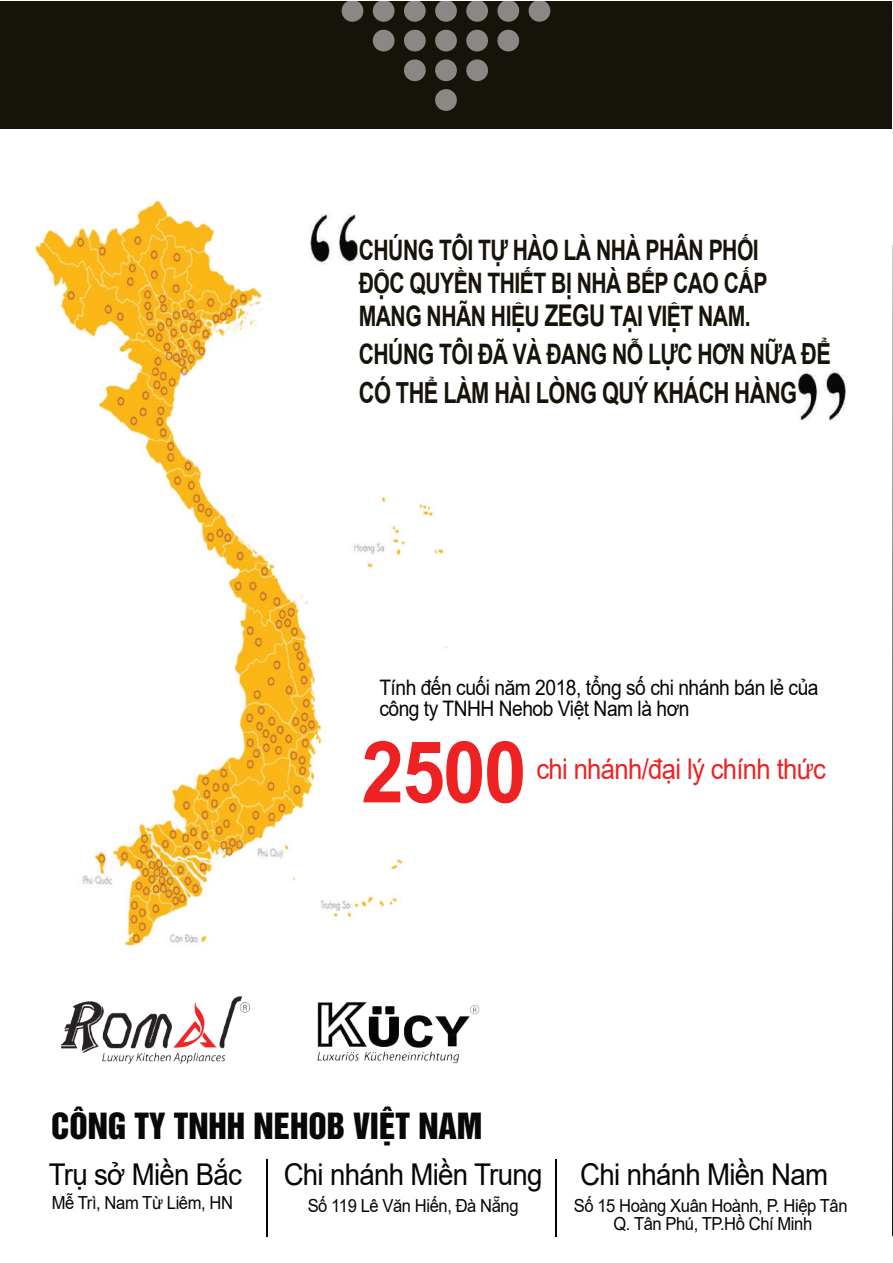
<style>
.page{position:relative;width:893px;height:1263px;background:#fff}
.page>*{position:absolute;margin:0;border:0;box-sizing:border-box;transform-origin:0 0}
.t1{font:700 85.5px "Arial";color:#ee2123;scale:.9 1}
.t2{font:33px "UTM Helvet Ins";color:#070807}
.t3{font:30px "Arial";letter-spacing:-.025em;color:#050504;scale:.92 1}
.t4{font:700 29.1px "Arial";letter-spacing:-.025em;color:#16130a;scale:.75 1}
.t5{font:28.5px "Arial";letter-spacing:-.025em;color:#ee2123;scale:.9 1}
.t6{font:700 28.2px/32.7px "Arial";letter-spacing:-.025em;color:#16130a;scale:.75 1}
.t7{font:21.3px/21.3px "Arial";letter-spacing:-.025em;color:#050504;scale:.9 1}
.t8{font:18px/18px "Arial";letter-spacing:-.025em;color:#050504;text-align:center;scale:.92 1}
.s1{font-size:29.85px}
.s2{font-size:29.1px}
</style>
<div class="page">
<hr style="left:266px;top:1158px;width:1px;height:78px;background:#050504">
<hr style="left:555px;top:1158px;width:2px;height:78px;background:#050504">
<svg style="left:892px;top:245px;width:1px;height:837px"></svg>
<img style="left:317px;top:1002px;width:163px;height:62px">
<img style="left:61px;top:996px;width:190px;height:68px">
<img style="left:892px;top:1082px;width:1px;height:155px">
<img style="left:35px;top:199px;width:811px;height:748px">
<div style="left:0;top:1px;width:892px;height:128px;background:#16130a"></div>
<div style="left:529px;top:0;width:21px;height:22px;background:#8a8884;border-radius:50%"></div>
<svg style="left:497px;top:0;width:22px;height:22px"></svg>
<svg style="left:466px;top:0;width:22px;height:22px"></svg>
<svg style="left:435px;top:0;width:22px;height:22px"></svg>
<svg style="left:404px;top:0;width:22px;height:22px"></svg>
<svg style="left:373px;top:0;width:22px;height:22px"></svg>
<div style="left:342px;top:0;width:21px;height:22px;background:#8a8884;border-radius:50%"></div>
<div style="left:497px;top:30px;width:22px;height:21px;background:#8a8884;border-radius:50%"></div>
<div style="left:466px;top:30px;width:22px;height:21px;background:#8a8884;border-radius:50%"></div>
<div style="left:435px;top:30px;width:22px;height:21px;background:#8a8884;border-radius:50%"></div>
<div style="left:404px;top:30px;width:22px;height:21px;background:#8a8884;border-radius:50%"></div>
<div style="left:373px;top:30px;width:22px;height:21px;background:#8a8884;border-radius:50%"></div>
<svg style="left:466px;top:59px;width:22px;height:22px"></svg>
<div style="left:435px;top:59px;width:22px;height:22px;background:#8a8884;border-radius:50%"></div>
<svg style="left:404px;top:59px;width:22px;height:22px"></svg>
<svg style="left:435px;top:89px;width:22px;height:22px"></svg>
<p class="t6" style="left:359px;top:234px;width:546px">CHÚNG TÔI TỰ HÀO LÀ NHÀ PHÂN PHỐI<br>ĐỘC QUYỀN THIẾT BỊ NHÀ BẾP CAO CẤP<br>MANG NHÃN HIỆU <span class="s1">ZEGU</span> TẠI VIỆT NAM.</p>
<p class="t6" style="left:359px;top:338px;width:631px">CHÚNG TÔI ĐÃ VÀ ĐANG NỖ LỰC HƠN NỮA <span class="s2">ĐỂ</span></p>
<p class="t4" style="left:359px;top:372px;width:586px">CÓ THỂ LÀM HÀI LÒNG QUÝ KHÁCH HÀNG</p>
<p class="t7" style="left:379px;top:676px;width:490px">Tính đến cuối năm 2018, tổng số chi nhánh bán lẻ của công ty TNHH Nehob Việt Nam là hơn</p>
<h1 class="t1" style="left:361px;top:712px;width:185px">2500</h1>
<p class="t5" style="left:536px;top:750px;width:323px">chi nhánh/đại lý chính thức</p>
<p class="t2" style="left:51px;top:1099px;width:433px">CÔNG TY TNHH NEHOB VIỆT NAM</p>
<p class="t3" style="left:49px;top:1154px;width:212px">Trụ sở Miền Bắc</p>
<p class="t3" style="left:284px;top:1154px;width:283px">Chi nhánh Miền Trung</p>
<p class="t3" style="left:580px;top:1154px;width:271px">Chi nhánh Miền Nam</p>
<p class="t8" style="left:52px;top:1194px;width:199px">Mễ Trì, Nam Từ Liêm, HN</p>
<p class="t8" style="left:308px;top:1196px;width:231px">Số 119 Lê Văn Hiến, Đà Nẵng</p>
<p class="t8" style="left:574px;top:1196px;width:299px">Số 15 Hoàng Xuân Hoành, P. Hiệp Tân<br>Q. Tân Phú, TP.Hồ Chí Minh</p>
</div>
